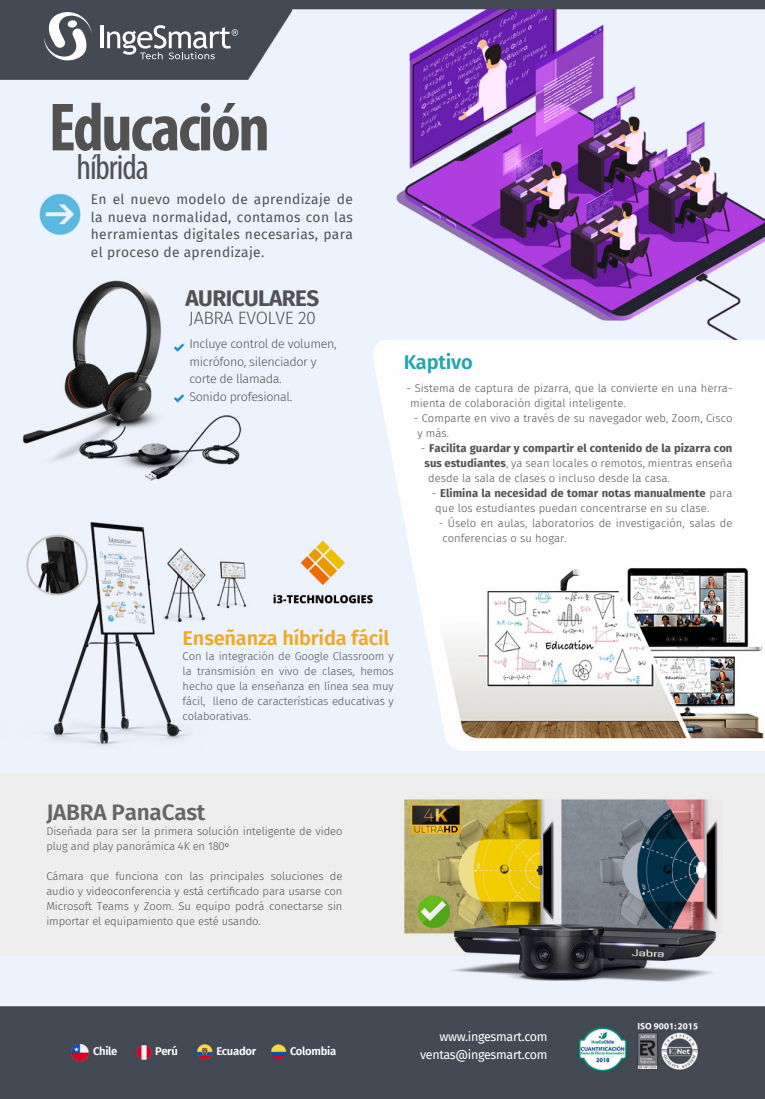
<style>
.page{position:relative;width:765px;height:1099px;background:#fff}
.page>*{position:absolute;margin:0;border:0;box-sizing:border-box;transform-origin:0 0}
.t1{font:700 condensed 68.75px "Myriad Pro";letter-spacing:-.035em;color:#525252}
.t2{font:condensed 36.12px "Myriad Pro";letter-spacing:-.03em;color:#525252}
.t3{font:600 22.5px "Fira Sans";letter-spacing:-.01em;color:#666}
.t4{font:700 22.5px "Fira Sans";letter-spacing:-.025em;color:#525252}
.t5{font:600 20px "Fira Sans";letter-spacing:-.01em;color:#f1a925}
.t6{font:600 20px "Fira Sans";letter-spacing:-.01em;color:#22a4b3}
.t7{font:300 17.88px "Fira Sans";letter-spacing:-.025em;color:#525252}
.t8{font:13.75px/17.5px "Fira Sans";letter-spacing:.025em;color:#525252;text-align:justify}
.t9{font:300 12.5px/17.5px "Fira Sans";letter-spacing:-.025em;color:#525252}
.t10{font:12.5px "Fira Sans";letter-spacing:-.025em;color:#fff}
.t11{font:300 11.25px/15px "Fira Sans";letter-spacing:.005em;color:#525252}
.t12{font:700 11.25px "Fira Sans";letter-spacing:.005em;color:#525252}
.t13{font:600 11.25px "Fira Sans";letter-spacing:-.025em;color:#fff}
.s1{font-weight:300}
.s2{font-weight:700}
.s3{font-family:"Myriad Pro";font-weight:400}
</style>
<div class="page">
<img style="left:0;top:0;width:765px;height:1099px">
<svg style="left:43px;top:10px;width:49px;height:53px"></svg>
<hr style="left:100px;top:26px;width:3px;height:22px;background:#fff">
<svg style="left:107px;top:25px;width:131px;height:34px"></svg>
<h1 class="t1" style="left:49px;top:84px;width:223px">Educación</h1>
<h2 class="t2" style="left:76px;top:145px;width:74px">híbrida</h2>
<p class="t8" style="left:91px;top:190px;width:264px">En el nuevo modelo de aprendizaje de la nueva normalidad, contamos con las herramientas digitales necesarias, para el proceso de aprendizaje.</p>
<h3 class="t4" style="left:186px;top:279px;width:135px">AURICULARES</h3>
<h3 class="t7" style="left:189px;top:305px;width:129px">JABRA EVOLVE 20</h3>
<p class="t9" style="left:189px;top:335px;width:149px">Incluye control de volumen, micrófono, silenciador y corte de llamada.<br>Sonido profesional.</p>
<h3 class="t6" style="left:404px;top:345px;width:71px">Kaptivo</h3>
<p class="t11" style="left:410px;top:381px;width:324px;text-indent:-4px">- Sistema de captura de pizarra, que la convierte en una herra&shy;mienta de colaboración digital inteligente.</p>
<p class="t11" style="left:417px;top:411px;width:317px;text-indent:-4px">- Comparte en vivo a través de su navegador web, Zoom, Cisco y más.</p>
<p class="t12" style="left:421px;top:439px;width:313px"><span class="s1">-</span> Facilita guardar y compartir el contenido de la pizarra con</p>
<p class="t11" style="left:425px;top:456px;width:309px"><span class="s2">sus estudiantes</span>, ya sean locales o remotos, mientras enseña</p>
<p class="t11" style="left:428px;top:471px;width:243px">desde la sala de clases o incluso desde la casa.</p>
<p class="t11" style="left:435px;top:486px;width:299px;text-indent:-4px">- <span class="s2">Elimina la necesidad de tomar notas manualmente</span> para que los estudiantes puedan concentrarse en su clase.</p>
<p class="t11" style="left:442px;top:516px;width:292px;text-indent:-4px">- Úselo en aulas, laboratorios de investigación, salas de conferencias o su hogar.</p>
<h3 class="t5" style="left:183px;top:622px;width:208px">Enseñanza híbrida fácil</h3>
<p class="t11" style="left:183px;top:649px;width:213px;text-align:justify">Con la integración de Google Classroom y la transmisión en vivo de clases, hemos hecho que la enseñanza en línea sea muy fácil, lleno de características educativas y colaborativas.</p>
<h3 class="t3" style="left:46px;top:793px;width:161px">JABRA PanaCast</h3>
<p class="t11" style="left:46px;top:823px;width:298px">Diseñada para ser la primera solución inteligente de video plug and play panorámica 4K en 180<span class="s3">º</span></p>
<p class="t11" style="left:46px;top:868px;width:298px;text-align:justify">Cámara que funciona con las principales soluciones de audio y videoconferencia y está certificado para usarse con Microsoft Teams y Zoom. Su equipo podrá conectarse sin importar el equipamiento que esté usando.</p>
<p class="t10" style="left:440px;top:1027px;width:109px">www.ingesmart.com</p>
<p class="t13" style="left:93px;top:1042px;width:26px">Chile</p>
<p class="t13" style="left:155px;top:1042px;width:24px">Perú</p>
<p class="t13" style="left:217px;top:1042px;width:41px">Ecuador</p>
<p class="t13" style="left:290px;top:1042px;width:48px">Colombia</p>
<p class="t10" style="left:420px;top:1045px;width:129px">ventas@ingesmart.com</p>
</div>
